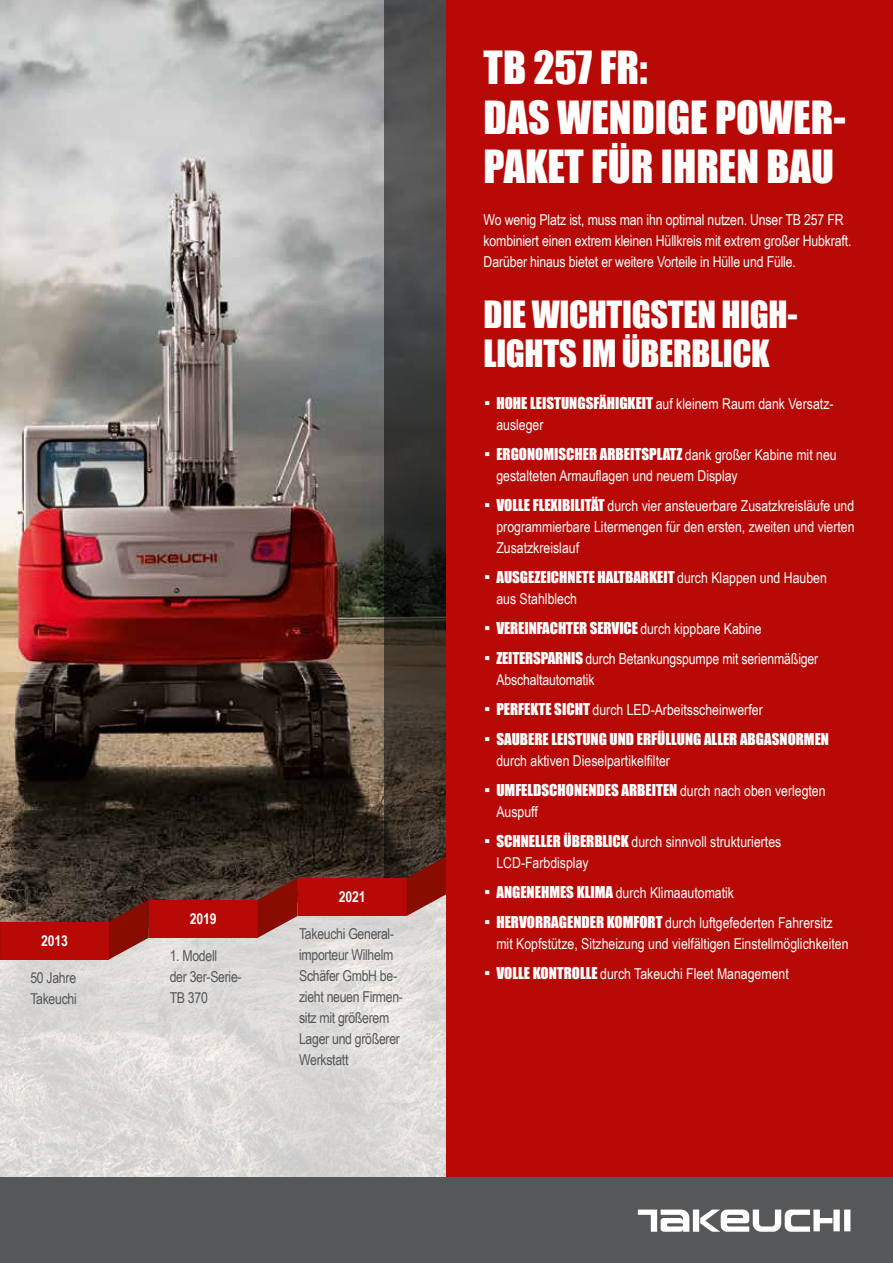
<style>
.page{position:relative;width:893px;height:1263px;background:#fff}
.page>*{position:absolute;margin:0;border:0;box-sizing:border-box;transform-origin:0 0}
.t1{font:42px/49.5px "Impact";color:#fff}
.t2{font:34.5px/39px "Impact";letter-spacing:-.01em;color:#fff}
.t3{font:15px/21px "Arial Narrow";color:#fff}
.t4{font:15px "Impact";color:#fff}
.t5{font:15px/21px "Arial Narrow";letter-spacing:-.02em;color:#555759}
.t6{font:700 15px "Arial Narrow";letter-spacing:-.01em;color:#fff}
.s1{font-family:"Impact";font-size:18px}
.s2{font-family:"Impact"}
.s3{font-size:18px}
.s4{font-family:"Arial Narrow"}
</style>
<div class="page">
<img style="left:0;top:0;width:384px;height:878px">
<svg style="left:0;top:878px;width:446px;height:300px;fill:#dcdad7"></svg>
<svg style="left:384px;top:0;width:62px;height:878px"></svg>
<div style="left:0;top:921px;width:109px;height:38px;background:#b70a06"></div>
<svg style="left:109px;top:900px;width:40px;height:59px"></svg>
<div style="left:149px;top:900px;width:109px;height:38px;background:#b70a06"></div>
<svg style="left:258px;top:878px;width:40px;height:60px"></svg>
<div style="left:298px;top:878px;width:109px;height:38px;background:#b70a06"></div>
<svg style="left:407px;top:856px;width:39px;height:60px"></svg>
<div style="left:446px;top:0;width:447px;height:1209px;background:#b70a06"></div>
<div style="left:0;top:1178px;width:893px;height:85px;background:#555759"></div>
<div style="left:844px;top:1209px;width:6px;height:22px;background:#fff"></div>
<div style="left:833px;top:1209px;width:7px;height:22px;background:#fff"></div>
<div style="left:693px;top:1209px;width:6px;height:22px;background:#fff"></div>
<svg style="left:700px;top:1209px;width:132px;height:22px"></svg>
<svg style="left:638px;top:1209px;width:51px;height:22px"></svg>
<p class="t6" style="left:41px;top:929px;width:28px">2013</p>
<p class="t5" style="left:30px;top:966px;width:48px">50 Jahre<br>Takeuchi</p>
<p class="t6" style="left:190px;top:907px;width:28px">2019</p>
<p class="t5" style="left:170px;top:945px;width:73px">1. Modell<br>der 3er-Serie-<br>TB 370</p>
<p class="t6" style="left:339px;top:886px;width:28px">2021</p>
<p class="t5" style="left:299px;top:923px;width:105px">Takeuchi General&shy;importeur Wilhelm<br>Schäfer GmbH be&shy;zieht neuen Firmen&shy;sitz mit größerem<br>Lager und größerer<br>Werkstatt</p>
<h1 class="t1" style="left:484px;top:42px;width:364px">TB 257 FR:<br>DAS WENDIGE POWER-<br>PAKET FÜR IHREN BAU</h1>
<p class="t3" style="left:484px;top:209px;width:369px">Wo wenig Platz ist, muss man ihn optimal nutzen. Unser TB 257 FR kombiniert einen extrem kleinen Hüllkreis mit extrem großer Hubkraft.<br>Darüber hinaus bietet er weitere Vorteile in Hülle und Fülle.</p>
<h2 class="t2" style="left:484px;top:294px;width:315px">DIE WICHTIGSTEN HIGH-<br>LIGHTS IM ÜBERBLICK</h2>
<p class="t3" style="left:496px;top:393px;width:339px;text-indent:-12px"><span class="s1">▪</span> <span class="s2">HOHE LEISTUNGSFÄHIGKEIT</span> auf kleinem Raum dank Versatz&shy;ausleger</p>
<p class="t4" style="left:484px;top:443px;width:354px"><span class="s3">▪</span> ERGONOMISCHER ARBEITSPLATZ <span class="s4">dank großer Kabine mit neu</span></p>
<p class="t3" style="left:496px;top:465px;width:243px">gestalteten Armauflagen und neuem Display</p>
<p class="t3" style="left:496px;top:495px;width:360px;text-align:justify;text-indent:-12px"><span class="s1">▪</span> <span class="s2">VOLLE FLEXIBILITÄT</span> durch vier ansteuerbare Zusatzkreisläufe und programmierbare Litermengen für den ersten, zweiten und vierten Zusatzkreislauf</p>
<p class="t4" style="left:484px;top:566px;width:344px"><span class="s3">▪</span> AUSGEZEICHNETE HALTBARKEIT <span class="s4">durch Klappen und Hauben</span></p>
<p class="t3" style="left:496px;top:588px;width:82px">aus Stahlblech</p>
<p class="t4" style="left:484px;top:617px;width:279px"><span class="s3">▪</span> VEREINFACHTER SERVICE <span class="s4">durch kippbare Kabine</span></p>
<p class="t3" style="left:496px;top:648px;width:323px;text-indent:-12px"><span class="s1">▪</span> <span class="s2">ZEITERSPARNIS</span> durch Betankungspumpe mit serienmäßiger<br>Abschaltautomatik</p>
<p class="t3" style="left:484px;top:699px;width:280px"><span class="s1">▪</span> <span class="s2">PERFEKTE SICHT</span> durch LED-Arbeitsscheinwerfer</p>
<p class="t4" style="left:484px;top:728px;width:347px"><span class="s3">▪</span> SAUBERE LEISTUNG UND ERFÜLLUNG ALLER ABGASNORMEN</p>
<p class="t3" style="left:496px;top:750px;width:175px">durch aktiven Dieselpartikelfilter</p>
<p class="t4" style="left:484px;top:779px;width:343px"><span class="s3">▪</span> UMFELDSCHONENDES ARBEITEN <span class="s4">durch nach oben verlegten</span></p>
<p class="t3" style="left:496px;top:801px;width:43px">Auspuff</p>
<p class="t3" style="left:496px;top:831px;width:286px;text-indent:-12px"><span class="s1">▪</span> <span class="s2">SCHNELLER ÜBERBLICK</span> durch sinnvoll strukturiertes<br>LCD-Farbdisplay</p>
<p class="t3" style="left:484px;top:882px;width:252px"><span class="s1">▪</span> <span class="s2">ANGENEHMES KLIMA</span> durch Klimaautomatik</p>
<p class="t3" style="left:496px;top:912px;width:354px;text-indent:-12px"><span class="s1">▪</span> <span class="s2">HERVORRAGENDER KOMFORT</span> durch luftgefederten Fahrersitz mit Kopfstütze, Sitzheizung und vielfältigen Einstellmöglichkeiten</p>
<p class="t3" style="left:484px;top:963px;width:306px"><span class="s1">▪</span> <span class="s2">VOLLE KONTROLLE</span> durch Takeuchi Fleet Management</p>
</div>
